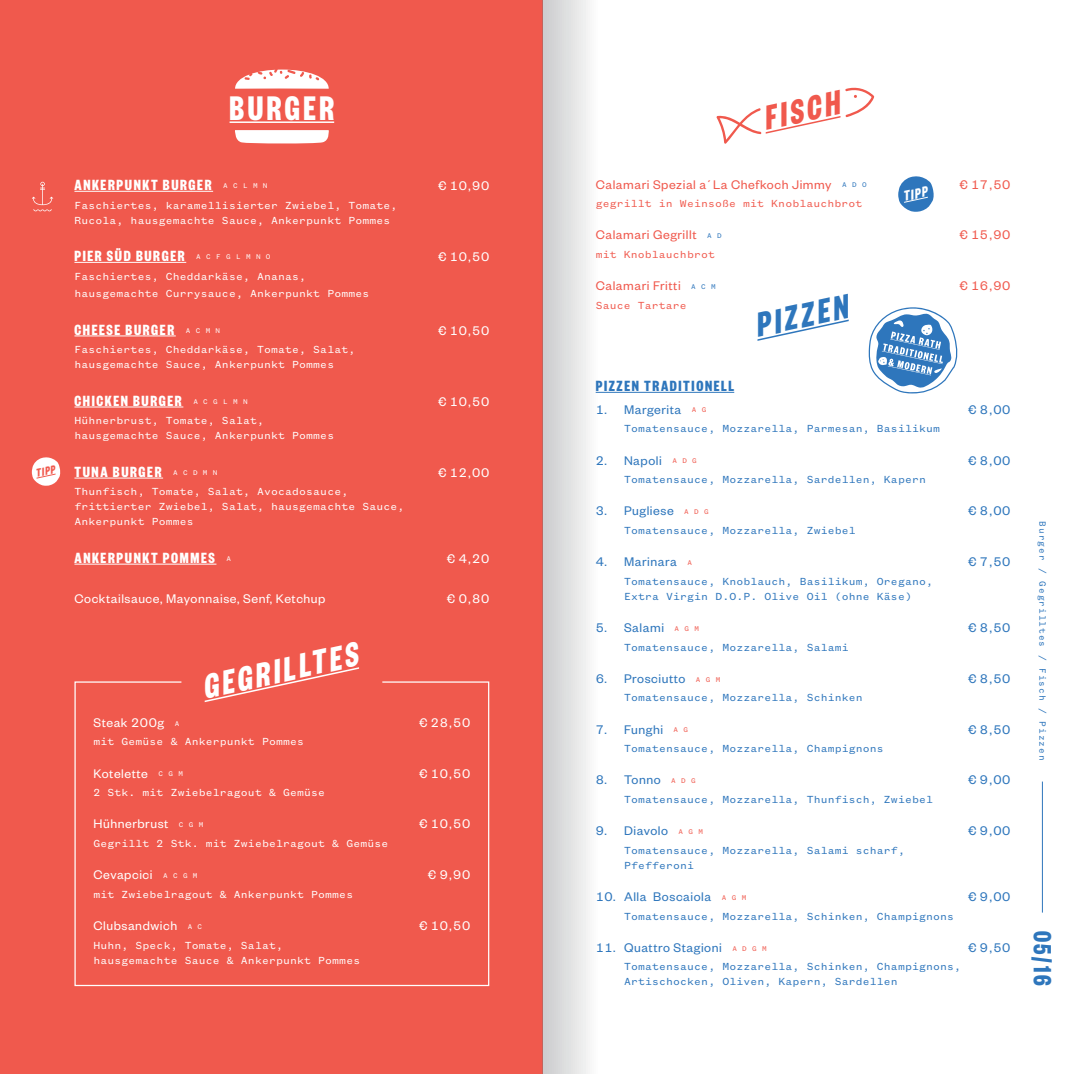
<style>
.page{position:relative;width:1085px;height:1074px;background:#fff}
.page>*{position:absolute;margin:0;border:0;box-sizing:border-box;transform-origin:0 0}
.t1{font:italic 700 37.5px "Founders Grotesk X Cond";color:#fff;scale:.93 1}
.t2{font:700 37.5px "Founders Grotesk X Cond";letter-spacing:.1em;color:#fff;scale:.93 1}
.t3{font:italic 700 37.5px "Founders Grotesk X Cond";color:#2e76bc;scale:.93 1}
.t4{font:italic 700 37.5px "Founders Grotesk X Cond";color:#f0594d;scale:.93 1}
.t5{font:700 27.5px "Founders Grotesk X Cond";color:#2e76bc;scale:.93 1}
.t6{font:700 16.25px "Founders Grotesk X Cond";letter-spacing:.1em;color:#fff}
.t7{font:700 16.25px "Founders Grotesk X Cond";letter-spacing:.1em;color:#2e76bc}
.t8{font:italic 700 15.62px "Founders Grotesk X Cond";color:#fff;scale:.93 1}
.t9{font:13.75px "Founders Grotesk";letter-spacing:.04em;color:#2e76bc}
.t10{font:13.75px "Founders Grotesk";letter-spacing:.04em;color:#fff}
.t11{font:13.75px "Founders Grotesk";letter-spacing:.04em;color:#f0594d}
.t12{font:italic 700 12.5px "Founders Grotesk X Cond";color:#f0594d;scale:.93 1}
.t13{font:11.25px/15px "Founders Grotesk Mono";letter-spacing:.01em;color:#fff}
.t14{font:11.25px/15px "Founders Grotesk Mono";letter-spacing:.01em;color:#2e76bc}
.t15{font:11.25px "Founders Grotesk Mono";letter-spacing:.01em;color:#f0594d}
.t16{font:10px "Founders Grotesk Mono";letter-spacing:.1em;color:#2e76bc;scale:.93 1}
.t17{font:7.5px "Founders Grotesk Mono";color:#fff}
.t18{font:7.5px "Founders Grotesk Mono";color:#f0594d}
.t19{font:7.5px "Founders Grotesk Mono";color:#2e76bc}
</style>
<div class="page">
<div style="left:0;top:0;width:542px;height:1074px;background:#f0594d"></div>
<hr style="left:74px;top:191px;width:139px;height:1px;background:#fff">
<hr style="left:74px;top:262px;width:112px;height:1px;background:#fff">
<hr style="left:74px;top:335px;width:102px;height:1px;background:#fff">
<hr style="left:74px;top:407px;width:109px;height:1px;background:#fff">
<hr style="left:74px;top:478px;width:89px;height:1px;background:#fff">
<hr style="left:74px;top:564px;width:142px;height:1px;background:#fff">
<hr style="left:229px;top:121px;width:105px;height:2px;background:#fff">
<svg style="left:235px;top:69px;width:93px;height:20px"></svg>
<svg style="left:235px;top:130px;width:94px;height:14px"></svg>
<svg style="left:181px;top:667px;width:179px;height:35px"></svg>
<svg style="left:32px;top:457px;width:28px;height:29px"></svg>
<svg style="left:542px;top:0;width:501px;height:1074px"></svg>
<hr style="left:1041px;top:781px;width:1px;height:131px;background:#2e76bc">
<svg style="left:32px;top:182px;width:21px;height:29px"></svg>
<h1 class="t2" style="left:229px;top:84px;width:114px">BURGER</h1>
<p class="t12" style="left:34px;top:466px;width:22px;rotate:-12deg">TIPP</p>
<h3 class="t6" style="left:74px;top:175px;width:138px">ANKERPUNKT BURGER</h3>
<p class="t17" style="left:223px;top:181px;width:46px">A C L M N</p>
<p class="t10" style="left:438px;top:177px;width:53px">€ 10,90</p>
<p class="t13" style="left:74px;top:198px;width:324px">Faschiertes, karamellisierter Zwiebel, Tomate,<br>Rucola, hausgemachte Sauce, Ankerpunkt Pommes</p>
<h3 class="t6" style="left:74px;top:246px;width:112px">PIER SÜD BURGER</h3>
<p class="t17" style="left:196px;top:252px;width:76px">A C F G L M N O</p>
<p class="t10" style="left:438px;top:248px;width:53px">€ 10,50</p>
<p class="t13" style="left:74px;top:267px;width:296px;line-height:17.5px">Faschiertes, Cheddarkäse, Ananas, hausgemachte Currysauce, Ankerpunkt Pommes</p>
<h3 class="t6" style="left:74px;top:319px;width:101px">CHEESE BURGER</h3>
<p class="t17" style="left:186px;top:326px;width:36px">A C M N</p>
<p class="t10" style="left:438px;top:322px;width:53px">€ 10,50</p>
<p class="t13" style="left:74px;top:342px;width:282px">Faschiertes, Cheddarkäse, Tomate, Salat, hausgemachte Sauce, Ankerpunkt Pommes</p>
<h3 class="t6" style="left:74px;top:390px;width:109px">CHICKEN BURGER</h3>
<p class="t17" style="left:193px;top:397px;width:56px">A C G L M N</p>
<p class="t10" style="left:438px;top:393px;width:53px">€ 10,50</p>
<p class="t13" style="left:74px;top:413px;width:261px">Hühnerbrust, Tomate, Salat, hausgemachte Sauce, Ankerpunkt Pommes</p>
<h3 class="t6" style="left:74px;top:461px;width:88px">TUNA BURGER</h3>
<p class="t17" style="left:173px;top:468px;width:46px">A C D M N</p>
<p class="t10" style="left:438px;top:464px;width:53px">€ 12,00</p>
<p class="t13" style="left:74px;top:484px;width:331px">Thunfisch, Tomate, Salat, Avocadosauce, frittierter Zwiebel, Salat, hausgemachte Sauce,<br>Ankerpunkt Pommes</p>
<h3 class="t6" style="left:74px;top:547px;width:142px">ANKERPUNKT POMMES</h3>
<p class="t17" style="left:226px;top:554px;width:6px">A</p>
<p class="t10" style="left:447px;top:550px;width:44px">€ 4,20</p>
<p class="t10" style="left:74px;top:590px;width:252px">Cocktailsauce, Mayonnaise, Senf, Ketchup</p>
<p class="t10" style="left:447px;top:590px;width:44px">€ 0,80</p>
<h1 class="t1" style="left:197px;top:664px;width:171px;rotate:-12deg">GEGRILLTES</h1>
<p class="t10" style="left:93px;top:714px;width:72px">Steak 200g</p>
<p class="t17" style="left:175px;top:719px;width:6px">A</p>
<p class="t10" style="left:419px;top:714px;width:53px">€ 28,50</p>
<p class="t13" style="left:93px;top:734px;width:212px">mit Gemüse &amp; Ankerpunkt Pommes</p>
<p class="t10" style="left:93px;top:765px;width:56px">Kotelette</p>
<p class="t17" style="left:158px;top:770px;width:26px">C G M</p>
<p class="t10" style="left:419px;top:765px;width:53px">€ 10,50</p>
<p class="t13" style="left:93px;top:785px;width:233px">2 Stk. mit Zwiebelragout &amp; Gemüse</p>
<p class="t10" style="left:93px;top:815px;width:76px">Hühnerbrust</p>
<p class="t17" style="left:179px;top:820px;width:26px">C G M</p>
<p class="t10" style="left:419px;top:815px;width:53px">€ 10,50</p>
<p class="t13" style="left:93px;top:836px;width:296px">Gegrillt 2 Stk. mit Zwiebelragout &amp; Gemüse</p>
<p class="t10" style="left:93px;top:866px;width:61px">Cevapcici</p>
<p class="t17" style="left:163px;top:871px;width:36px">A C G M</p>
<p class="t10" style="left:428px;top:866px;width:44px">€ 9,90</p>
<p class="t13" style="left:93px;top:886px;width:261px">mit Zwiebelragout &amp; Ankerpunkt Pommes</p>
<p class="t10" style="left:93px;top:917px;width:85px">Clubsandwich</p>
<p class="t17" style="left:188px;top:922px;width:16px">A C</p>
<p class="t10" style="left:419px;top:917px;width:53px">€ 10,50</p>
<p class="t13" style="left:93px;top:937px;width:268px">Huhn, Speck, Tomate, Salat, hausgemachte Sauce &amp; Ankerpunkt Pommes</p>
<h1 class="t4" style="left:758px;top:95px;width:84px;rotate:-12deg">FISCH</h1>
<p class="t11" style="left:595px;top:176px;width:237px">Calamari Spezial a´La Chefkoch Jimmy</p>
<p class="t19" style="left:842px;top:181px;width:26px">A D O</p>
<p class="t11" style="left:959px;top:176px;width:53px">€ 17,50</p>
<p class="t15" style="left:595px;top:197px;width:268px">gegrillt in Weinsoße mit Knoblauchbrot</p>
<p class="t11" style="left:595px;top:227px;width:102px">Calamari Gegrillt</p>
<p class="t19" style="left:707px;top:232px;width:16px">A D</p>
<p class="t11" style="left:959px;top:227px;width:53px">€ 15,90</p>
<p class="t15" style="left:595px;top:248px;width:121px">mit Knoblauchbrot</p>
<p class="t11" style="left:595px;top:277px;width:87px">Calamari Fritti</p>
<p class="t19" style="left:691px;top:282px;width:26px">A C M</p>
<p class="t11" style="left:959px;top:277px;width:53px">€ 16,90</p>
<p class="t15" style="left:595px;top:299px;width:93px">Sauce Tartare</p>
<h3 class="t8" style="left:900px;top:187px;width:28px;rotate:-12deg">TIPP</h3>
<h1 class="t3" style="left:750px;top:303px;width:102px;rotate:-12deg">PIZZEN</h1>
<h3 class="t7" style="left:595px;top:376px;width:140px">PIZZEN TRADITIONELL</h3>
<p class="t9" style="left:595px;top:401px;width:87px">1. Margerita</p>
<p class="t18" style="left:691px;top:406px;width:16px">A G</p>
<p class="t9" style="left:967px;top:401px;width:44px">€ 8,00</p>
<p class="t14" style="left:624px;top:421px;width:317px">Tomatensauce, Mozzarella, Parmesan, Basilikum</p>
<p class="t9" style="left:595px;top:452px;width:68px">2. Napoli</p>
<p class="t18" style="left:672px;top:457px;width:26px">A D G</p>
<p class="t9" style="left:967px;top:452px;width:44px">€ 8,00</p>
<p class="t14" style="left:624px;top:472px;width:303px">Tomatensauce, Mozzarella, Sardellen, Kapern</p>
<p class="t9" style="left:595px;top:502px;width:80px">3. Pugliese</p>
<p class="t18" style="left:684px;top:507px;width:26px">A D G</p>
<p class="t9" style="left:967px;top:502px;width:44px">€ 8,00</p>
<p class="t14" style="left:624px;top:523px;width:233px">Tomatensauce, Mozzarella, Zwiebel</p>
<p class="t9" style="left:595px;top:553px;width:83px">4. Marinara</p>
<p class="t18" style="left:687px;top:558px;width:6px">A</p>
<p class="t9" style="left:967px;top:553px;width:44px">€ 7,50</p>
<p class="t14" style="left:624px;top:573px;width:310px">Tomatensauce, Knoblauch, Basilikum, Oregano,<br>Extra Virgin D.O.P. Olive Oil (ohne Käse)</p>
<p class="t9" style="left:595px;top:619px;width:70px">5. Salami</p>
<p class="t18" style="left:674px;top:624px;width:26px">A G M</p>
<p class="t9" style="left:967px;top:619px;width:44px">€ 8,50</p>
<p class="t14" style="left:624px;top:639px;width:226px">Tomatensauce, Mozzarella, Salami</p>
<p class="t9" style="left:595px;top:670px;width:91px">6. Prosciutto</p>
<p class="t18" style="left:695px;top:675px;width:26px">A G M</p>
<p class="t9" style="left:967px;top:670px;width:44px">€ 8,50</p>
<p class="t14" style="left:624px;top:690px;width:240px">Tomatensauce, Mozzarella, Schinken</p>
<p class="t9" style="left:595px;top:721px;width:69px">7. Funghi</p>
<p class="t18" style="left:673px;top:726px;width:16px">A G</p>
<p class="t9" style="left:967px;top:721px;width:44px">€ 8,50</p>
<p class="t14" style="left:624px;top:741px;width:261px">Tomatensauce, Mozzarella, Champignons</p>
<p class="t9" style="left:595px;top:771px;width:66px">8. Tonno</p>
<p class="t18" style="left:671px;top:776px;width:26px">A D G</p>
<p class="t9" style="left:967px;top:771px;width:44px">€ 9,00</p>
<p class="t14" style="left:624px;top:792px;width:310px">Tomatensauce, Mozzarella, Thunfisch, Zwiebel</p>
<p class="t9" style="left:595px;top:822px;width:74px">9. Diavolo</p>
<p class="t18" style="left:678px;top:827px;width:26px">A G M</p>
<p class="t9" style="left:967px;top:822px;width:44px">€ 9,00</p>
<p class="t14" style="left:624px;top:842px;width:282px">Tomatensauce, Mozzarella, Salami scharf,<br>Pfefferoni</p>
<p class="t9" style="left:595px;top:888px;width:117px">10. Alla Boscaiola</p>
<p class="t18" style="left:721px;top:893px;width:26px">A G M</p>
<p class="t9" style="left:967px;top:888px;width:44px">€ 9,00</p>
<p class="t14" style="left:624px;top:908px;width:331px">Tomatensauce, Mozzarella, Schinken, Champignons</p>
<p class="t9" style="left:595px;top:939px;width:128px">11. Quattro Stagioni</p>
<p class="t18" style="left:732px;top:944px;width:36px">A D G M</p>
<p class="t9" style="left:967px;top:939px;width:44px">€ 9,50</p>
<p class="t14" style="left:624px;top:959px;width:338px">Tomatensauce, Mozzarella, Schinken, Champignons,<br>Artischocken, Oliven, Kapern, Sardellen</p>
<p class="t16" style="left:1047px;top:521px;width:258px;rotate:90deg">Burger / Gegrilltes / Fisch / Pizzen</p>
<h2 class="t5" style="left:1059px;top:931px;width:60px;rotate:90deg">05/16</h2>
</div>
